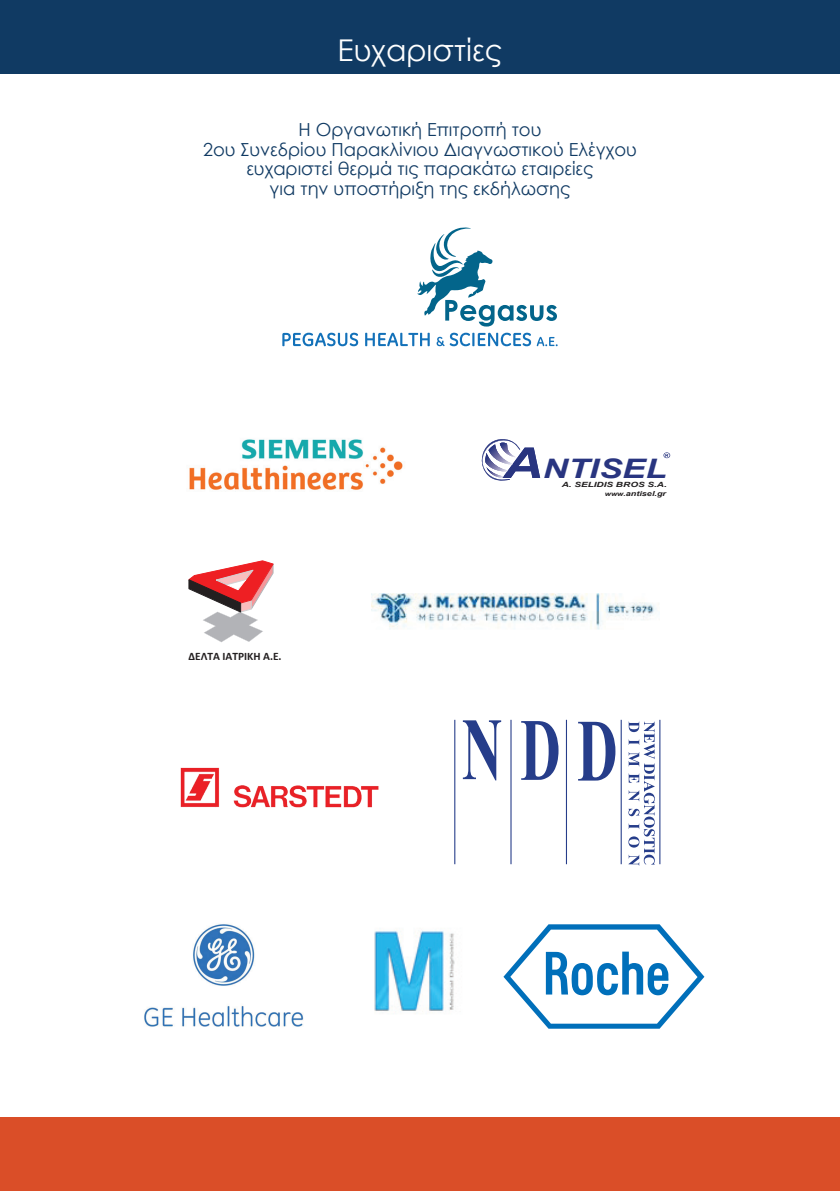
<style>
.page{position:relative;width:840px;height:1191px;background:#fff}
.page>*{position:absolute;margin:0;border:0;box-sizing:border-box;transform-origin:0 0}
.t1{font:30px "Century Gothic";color:#fff}
.t2{font:italic 700 26.8px "Arial";color:#293580;scale:1.3 1}
.t3{font:18px/19.4px "Century Gothic";color:#103a63;text-align:center}
.t4{font:700 11.4px "Calibri";color:#231f20}
.t5{font:italic 700 7.2px "Arial";color:#201d1e;scale:1.39 1}
.t6{font:italic 700 7px "Arial";color:#201d1e;scale:1.3 1}
.s1{font-size:42.4px}
.s2{font-size:6.2px}
</style>
<div class="page">
<div style="left:0;top:0;width:839px;height:74px;background:#103a63"></div>
<div style="left:0;top:1117px;width:839px;height:74px;background:#da4e28"></div>
<svg style="left:417px;top:227px;width:139px;height:99px"></svg>
<svg style="left:282px;top:333px;width:76px;height:13px"></svg>
<svg style="left:365px;top:333px;width:64px;height:13px"></svg>
<svg style="left:436px;top:333px;width:121px;height:13px"></svg>
<svg style="left:189px;top:561px;width:84px;height:81px"></svg>
<img style="left:372px;top:593px;width:285px;height:37px">
<img style="left:180px;top:767px;width:199px;height:41px">
<svg style="left:462px;top:720px;width:39px;height:60px"></svg>
<svg style="left:521px;top:721px;width:37px;height:59px"></svg>
<svg style="left:578px;top:722px;width:37px;height:58px"></svg>
<hr style="left:454px;top:720px;width:1px;height:144px;background:#263d8a">
<hr style="left:510px;top:720px;width:1px;height:144px;background:#263d8a">
<hr style="left:565px;top:720px;width:1px;height:144px;background:#263d8a">
<hr style="left:620px;top:720px;width:1px;height:144px;background:#263d8a">
<hr style="left:659px;top:720px;width:1px;height:144px;background:#263d8a">
<svg style="left:628px;top:721px;width:26px;height:144px"></svg>
<img style="left:189px;top:439px;width:214px;height:51px">
<svg style="left:481px;top:439px;width:39px;height:42px"></svg>
<svg style="left:663px;top:452px;width:6px;height:6px"></svg>
<img style="left:144px;top:924px;width:160px;height:103px">
<img style="left:374px;top:930px;width:81px;height:82px">
<svg style="left:503px;top:924px;width:201px;height:104px"></svg>
<h1 class="t1" style="left:337px;top:29px;width:166px">Ευχαριστίες</h1>
<p class="t3" style="left:203px;top:120px;width:435px">Η Οργανωτική Επιτροπή του<br>2ου Συνεδρίου Παρακλίνιου Διαγνωστικού Ελέγχου ευχαριστεί θερμά τις παρακάτω εταιρείες<br>για την υποστήριξη της εκδήλωσης</p>
<p class="t4" style="left:188px;top:648px;width:94px">ΔΕΛΤΑ ΙΑΤΡΙΚΗ Α.Ε.</p>
<h2 class="t2" style="left:502px;top:451px;width:127px"><span class="s1">A</span>NTISEL</h2>
<p class="t5" style="left:561px;top:480px;width:77px">A. SELIDIS BROS S.A.</p>
<p class="t6" style="left:604px;top:489px;width:49px"><span class="s2">www.</span>antisel.gr</p>
</div>
